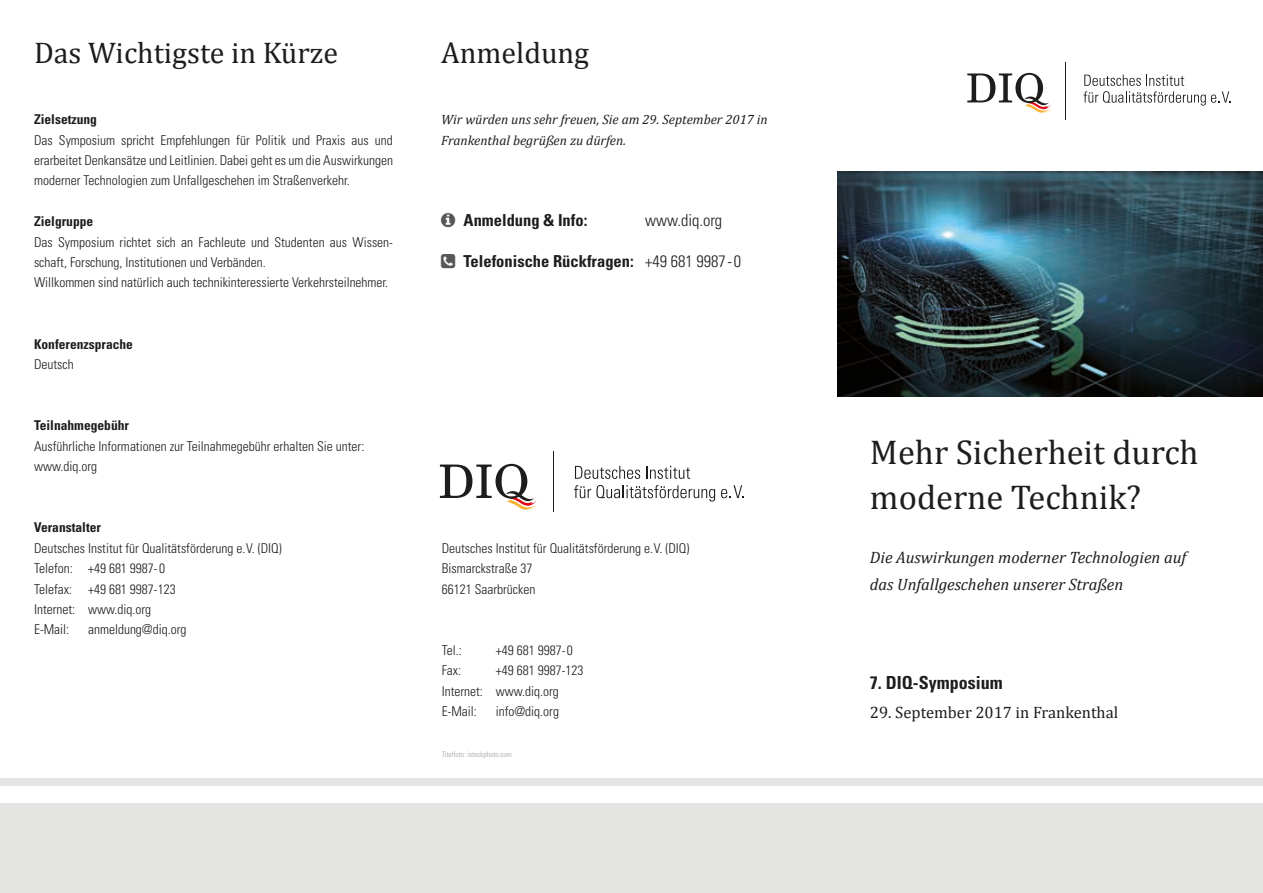
<style>
.page{position:relative;width:1263px;height:893px;background:#fff}
.page>*{position:absolute;margin:0;border:0;box-sizing:border-box;transform-origin:0 0}
.t1{font:34.5px/45px "Cambria";color:#1d1d1b}
.t2{font:30px "Cambria";color:#1d1d1b}
.t3{font:700 condensed 18px "Univers LT";color:#1d1d1b}
.t4{font:italic 16.5px/27px "Cambria";color:#1d1d1b}
.t5{font:700 condensed 16.5px "Univers LT";color:#1d1d1b}
.t6{font:16.5px "Cambria";color:#1d1d1b}
.t7{font:300 condensed 16.5px "Univers LT";color:#1d1d1b}
.t8{font:300 condensed 13.5px/20.4px "Univers LT";color:#1d1d1b}
.t9{font:italic 13.5px/20.4px "Cambria";color:#1d1d1b}
.t10{font:700 condensed 13.5px "Univers LT";color:#1d1d1b}
.t11{font:300 condensed 7.5px "Univers LT";color:#9d9d9d}
.s1{font-weight:300}
</style>
<div class="page">
<img style="left:838px;top:172px;width:425px;height:225px">
<svg style="left:575px;top:466px;width:65px;height:13px"></svg>
<svg style="left:646px;top:466px;width:44px;height:13px"></svg>
<svg style="left:574px;top:485px;width:141px;height:17px"></svg>
<svg style="left:721px;top:485px;width:22px;height:13px"></svg>
<hr style="left:553px;top:451px;width:1px;height:60px;background:#1d1d1b">
<svg style="left:440px;top:464px;width:97px;height:46px"></svg>
<svg style="left:1083px;top:75px;width:147px;height:31px"></svg>
<hr style="left:1065px;top:62px;width:1px;height:57px;background:#1d1d1b">
<svg style="left:967px;top:73px;width:84px;height:40px"></svg>
<div style="left:0;top:804px;width:1263px;height:89px;background:#e4e4e3"></div>
<div style="left:0;top:778px;width:1263px;height:7px;background:#e4e4e3"></div>
<h2 class="t2" style="left:34px;top:35px;width:306px">Das Wichtigste in Kürze</h2>
<p class="t10" style="left:34px;top:111px;width:65px">Zielsetzung</p>
<p class="t8" style="left:34px;top:130px;width:360px;text-align:justify">Das Symposium spricht Empfehlungen für Politik und Praxis aus und erarbeitet Denkansätze und Leitlinien. Dabei geht es um die Auswirkungen moderner Technologien zum Unfallgeschehen im Straßenverkehr.</p>
<p class="t10" style="left:34px;top:213px;width:61px">Zielgruppe</p>
<p class="t8" style="left:34px;top:232px;width:360px">Das Symposium richtet sich an Fachleute und Studenten aus Wissen&shy;schaft, Forschung, Institutionen und Verbänden.<br>Willkommen sind natürlich auch technikinteressierte Verkehrsteilnehmer.</p>
<p class="t10" style="left:34px;top:336px;width:100px">Konferenzsprache</p>
<p class="t8" style="left:34px;top:354px;width:41px">Deutsch</p>
<p class="t10" style="left:34px;top:417px;width:96px">Teilnahmegebühr</p>
<p class="t8" style="left:34px;top:436px;width:332px">Ausführliche Informationen zur Teilnahmegebühr erhalten Sie unter: www.diq.org</p>
<p class="t10" style="left:34px;top:519px;width:68px">Veranstalter</p>
<p class="t8" style="left:34px;top:538px;width:249px">Deutsches Institut für Qualitätsförderung e.V. (DIQ)<br>Telefon: +49 681 9987-0<br>Telefax: +49 681 9987-123<br>Internet: www.diq.org<br>E-Mail:</p>
<p class="t8" style="left:88px;top:619px;width:100px">anmeldung@diq.org</p>
<h2 class="t2" style="left:441px;top:35px;width:149px">Anmeldung</h2>
<p class="t9" style="left:441px;top:109px;width:328px">Wir würden uns sehr freuen, Sie am 29. September 2017 in<br>Frankenthal begrüßen zu dürfen.</p>
<p class="t5" style="left:464px;top:210px;width:125px">Anmeldung &amp; Info:</p>
<p class="t7" style="left:645px;top:210px;width:79px">www.diq.org</p>
<p class="t5" style="left:464px;top:251px;width:279px">Telefonische Rückfragen: <span class="s1">+49 681 9987-0</span></p>
<p class="t8" style="left:442px;top:538px;width:249px">Deutsches Institut für Qualitätsförderung e.V. (DIQ)<br>Bismarckstraße 37<br>66121 Saarbrücken</p>
<p class="t8" style="left:442px;top:640px;width:21px">Tel.:</p>
<p class="t8" style="left:496px;top:640px;width:79px">+49 681 9987-0</p>
<p class="t8" style="left:442px;top:660px;width:21px">Fax:</p>
<p class="t8" style="left:442px;top:660px;width:143px;text-indent:54px">+49 681 9987-123<br>Internet: www.diq.org<br>E-Mail:</p>
<p class="t8" style="left:496px;top:701px;width:65px">info@diq.org</p>
<p class="t11" style="left:442px;top:750px;width:72px">Titelfoto: istockphoto.com</p>
<h1 class="t1" style="left:870px;top:430px;width:330px">Mehr Sicherheit durch moderne Technik?</h1>
<p class="t4" style="left:870px;top:544px;width:318px">Die Auswirkungen moderner Technologien auf das Unfallgeschehen unserer Straßen</p>
<h3 class="t3" style="left:870px;top:672px;width:134px">7. DIQ-Symposium</h3>
<p class="t6" style="left:870px;top:703px;width:250px">29. September 2017 in Frankenthal</p>
</div>
